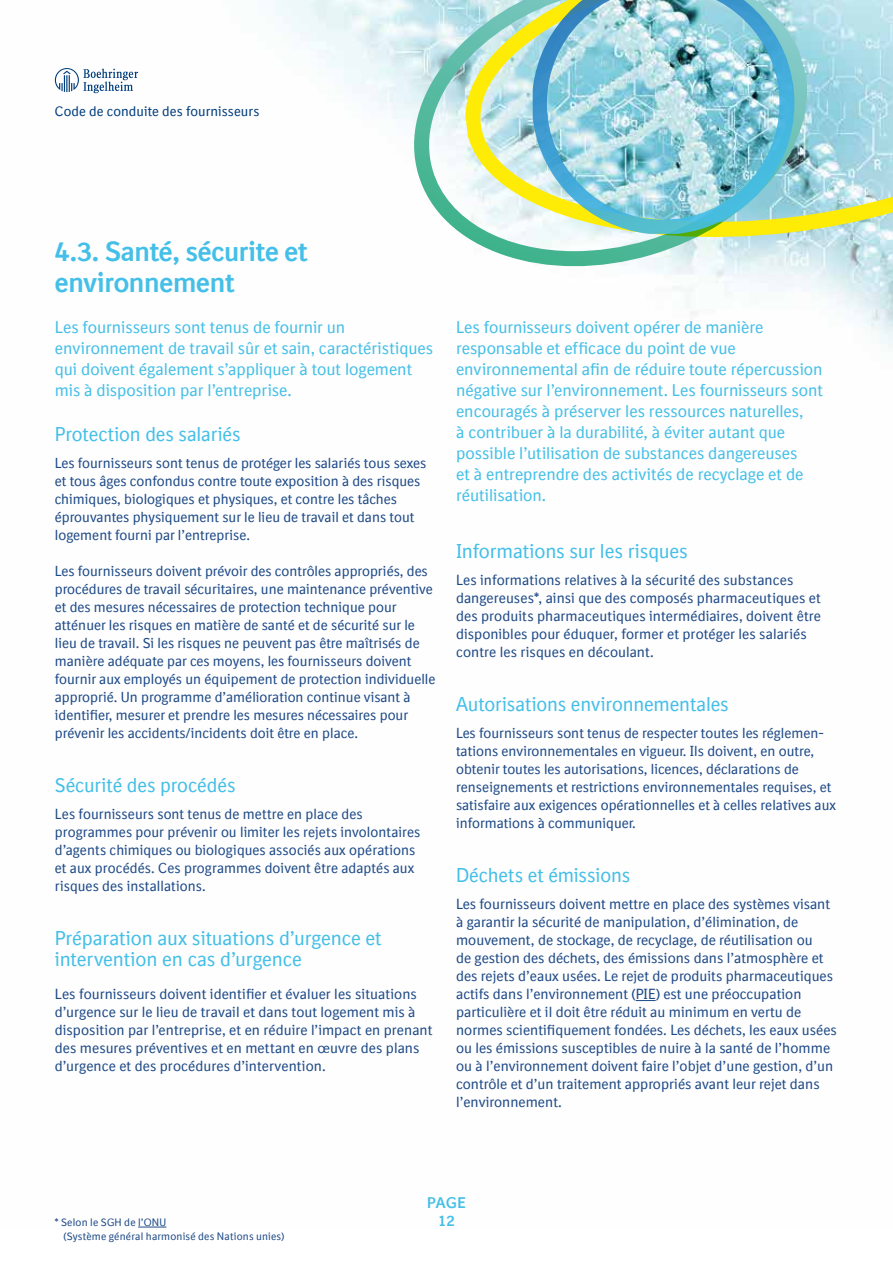
<style>
.page{position:relative;width:893px;height:1263px;background:#fff}
.page>*{position:absolute;margin:0;border:0;box-sizing:border-box;transform-origin:0 0}
.t1{font:700 27px/31.5px "BI Sans";letter-spacing:-.01em;color:#44bfe8}
.t2{font:19.5px/21px "BI Sans";letter-spacing:-.01em;color:#44bfe8}
.t3{font:16.5px/21px "BI Sans";letter-spacing:-.005em;color:#44bfe8}
.t4{font:700 15px/18px "BI Sans";letter-spacing:.02em;color:#44bfe8;text-align:center}
.t5{font:14.25px/18px "BI Sans";color:#1e4a87}
.t6{font:14.1px/18px "BI Sans";color:#1e4a87}
.t7{font:13.5px "BI Sans";letter-spacing:.005em;color:#003d7c}
.t8{font:10.5px/13.5px "BI Sans";letter-spacing:.015em;color:#1e4a87}
</style>
<div class="page">
<img style="left:54px;top:0;width:839px;height:1228px">
<svg style="left:811px;top:0;width:82px;height:242px;background:#b4dcd8"></svg>
<svg style="left:407px;top:0;width:404px;height:270px"></svg>
<img style="left:533px;top:0;width:261px;height:234px">
<svg style="left:138px;top:1227px;width:28px;height:1px"></svg>
<svg style="left:636px;top:1000px;width:20px;height:1px"></svg>
<svg style="left:55px;top:68px;width:83px;height:25px"></svg>
<p class="t7" style="left:55px;top:103px;width:206px">Code de conduite des fournisseurs</p>
<h1 class="t1" style="left:55px;top:235px;width:254px">4.3. Santé, sécurite et environnement</h1>
<p class="t3" style="left:55px;top:317px;width:380px">Les fournisseurs sont tenus de fournir un environnement de travail sûr et sain, caractéristiques qui doivent également s’appliquer à tout logement mis à disposition par l’entreprise.</p>
<h2 class="t2" style="left:55px;top:424px;width:187px">Protection des salariés</h2>
<p class="t6" style="left:55px;top:454px;width:373px">Les fournisseurs sont tenus de protéger les salariés tous sexes et tous âges confondus contre toute exposition à des risques chimiques, biologiques et physiques, et contre les tâches éprouvantes physiquement sur le lieu de travail et dans tout logement fourni par l’entreprise.</p>
<p class="t6" style="left:55px;top:562px;width:382px">Les fournisseurs doivent prévoir des contrôles appropriés, des procédures de travail sécuritaires, une maintenance préventive et des mesures nécessaires de protection technique pour atténuer les risques en matière de santé et de sécurité sur le lieu de travail. Si les risques ne peuvent pas être maîtrisés de manière adéquate par ces moyens, les fournisseurs doivent fournir aux employés un équipement de protection individuelle approprié. Un programme d’amélioration continue visant à identifier, mesurer et prendre les mesures nécessaires pour prévenir les accidents/incidents doit être en place.</p>
<h2 class="t2" style="left:55px;top:775px;width:182px">Sécurité des procédés</h2>
<p class="t5" style="left:55px;top:805px;width:367px">Les fournisseurs sont tenus de mettre en place des programmes pour prévenir ou limiter les rejets involontaires d’agents chimiques ou biologiques associés aux opérations et aux procédés. Ces programmes doivent être adaptés aux risques des installations.</p>
<h2 class="t2" style="left:55px;top:928px;width:328px">Préparation aux situations d’urgence et intervention en cas d’urgence</h2>
<p class="t5" style="left:55px;top:985px;width:379px">Les fournisseurs doivent identifier et évaluer les situations d’urgence sur le lieu de travail et dans tout logement mis à disposition par l’entreprise, et en réduire l’impact en prenant des mesures préventives et en mettant en œuvre des plans d’urgence et des procédures d’intervention.</p>
<p class="t3" style="left:456px;top:317px;width:368px">Les fournisseurs doivent opérer de manière responsable et efficace du point de vue environnemental afin de réduire toute répercussion négative sur l’environnement. Les fournisseurs sont encouragés à préserver les ressources naturelles,<br>à contribuer à la durabilité, à éviter autant que possible l’utilisation de substances dangereuses<br>et à entreprendre des activités de recyclage et de réutilisation.</p>
<h2 class="t2" style="left:456px;top:541px;width:233px">Informations sur les risques</h2>
<p class="t5" style="left:456px;top:571px;width:367px">Les informations relatives à la sécurité des substances dangereuses*, ainsi que des composés pharmaceutiques et des produits pharmaceutiques intermédiaires, doivent être disponibles pour éduquer, former et protéger les salariés contre les risques en découlant.</p>
<h2 class="t2" style="left:456px;top:694px;width:274px">Autorisations environnementales</h2>
<p class="t6" style="left:456px;top:724px;width:381px">Les fournisseurs sont tenus de respecter toutes les réglemen&shy;tations environnementales en vigueur. Ils doivent, en outre, obtenir toutes les autorisations, licences, déclarations de renseignements et restrictions environnementales requises, et satisfaire aux exigences opérationnelles et à celles relatives aux informations à communiquer.</p>
<h2 class="t2" style="left:456px;top:865px;width:176px">Déchets et émissions</h2>
<p class="t5" style="left:456px;top:895px;width:382px">Les fournisseurs doivent mettre en place des systèmes visant à garantir la sécurité de manipulation, d’élimination, de mouvement, de stockage, de recyclage, de réutilisation ou<br>de gestion des déchets, des émissions dans l’atmosphère et des rejets d’eaux usées. Le rejet de produits pharmaceutiques actifs dans l’environnement (PIE) est une préoccupation particulière et il doit être réduit au minimum en vertu de normes scientifiquement fondées. Les déchets, les eaux usées ou les émissions susceptibles de nuire à la santé de l’homme ou à l’environnement doivent faire l’objet d’une gestion, d’un contrôle et d’un traitement appropriés avant leur rejet dans l’environnement.</p>
<p class="t8" style="left:64px;top:1215px;width:222px;text-indent:-9px">* Selon le SGH de l’ONU<br>(Système général harmonisé des Nations unies)</p>
<p class="t4" style="left:427px;top:1194px;width:40px">PAGE<br>12</p>
</div>
